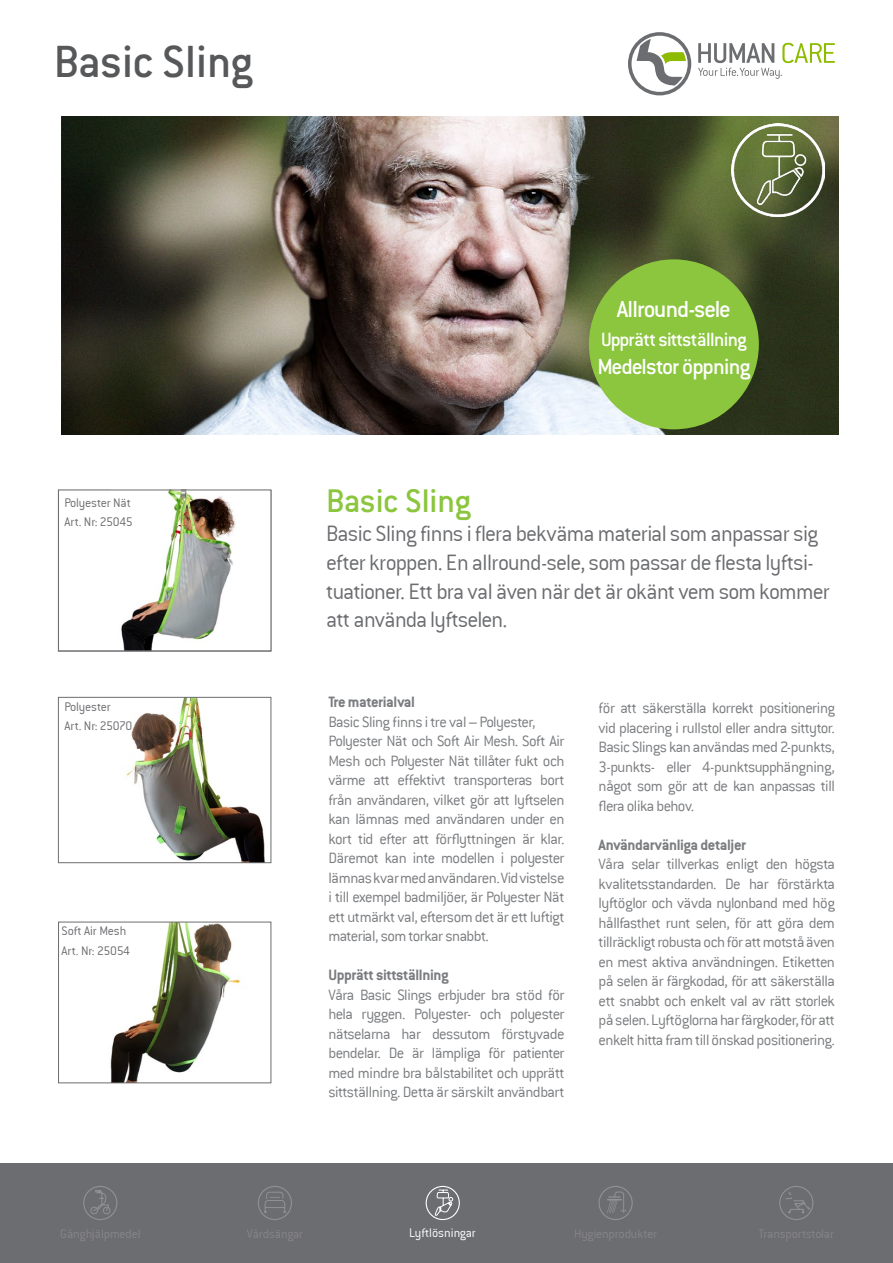
<style>
.page{position:relative;width:893px;height:1263px;background:#fff}
.page>*{position:absolute;margin:0;border:0;box-sizing:border-box;transform-origin:0 0}
.t1{font:49.5px "Conduit ITC Medium";letter-spacing:-.005em;color:#57585a}
.t2{font:36px "Conduit ITC Medium";letter-spacing:-.005em;color:#8bc63e}
.t3{font:25.5px "Conduit ITC Medium";letter-spacing:-.04em;color:#fff}
.t4{font:24px/28.8px "Conduit ITCTT Light";letter-spacing:-.035em;color:#6c6d70}
.t5{font:24px "Conduit ITC Medium";letter-spacing:-.045em;color:#fff}
.t6{font:21px "Conduit ITC Medium";letter-spacing:-.03em;color:#fff}
.t7{font:300 16.5px/19.5px "Conduit ITC";letter-spacing:-.03em;color:#7a7c7f;text-align:justify}
.t8{font:700 16.5px "Conduit ITC";letter-spacing:-.02em;color:#7a7c7f}
.t9{font:13.5px/19.5px "Conduit ITCTT Light";letter-spacing:-.015em;color:#6c6d70}
.t10{font:13.5px "Conduit ITCTT Light";letter-spacing:-.015em;color:#878586}
.t11{font:13.5px "Conduit ITCTT Light";color:#fff}
</style>
<div class="page">
<img style="left:121px;top:492px;width:115px;height:157px">
<div style="left:58px;top:490px;width:213px;height:161px;border:1px solid #6c6d70"></div>
<img style="left:126px;top:699px;width:139px;height:162px">
<div style="left:58px;top:697px;width:213px;height:166px;border:1px solid #6c6d70"></div>
<img style="left:110px;top:924px;width:131px;height:157px">
<div style="left:58px;top:922px;width:213px;height:161px;border:1px solid #6c6d70"></div>
<img style="left:61px;top:116px;width:777px;height:318px">
<svg style="left:628px;top:32px;width:63px;height:63px"></svg>
<svg style="left:698px;top:43px;width:137px;height:36px"></svg>
<div style="left:589px;top:259px;width:170px;height:170px;background:#8bc63e;border-radius:50%"></div>
<img style="left:731px;top:123px;width:93px;height:93px">
<div style="left:0;top:1163px;width:893px;height:100px;background:#6c6d70"></div>
<div style="left:83px;top:1186px;width:34px;height:34px;border:1px solid #909293;border-radius:50%"></div>
<svg style="left:90px;top:1190px;width:21px;height:24px"></svg>
<div style="left:779px;top:1186px;width:34px;height:34px;border:1px solid #909293;border-radius:50%"></div>
<svg style="left:785px;top:1190px;width:26px;height:23px"></svg>
<svg style="left:599px;top:1186px;width:34px;height:34px"></svg>
<div style="left:426px;top:1186px;width:34px;height:34px;border:1px solid #fff;border-radius:50%"></div>
<svg style="left:435px;top:1189px;width:18px;height:27px"></svg>
<div style="left:258px;top:1186px;width:34px;height:34px;border:1px solid #909293;border-radius:50%"></div>
<svg style="left:264px;top:1191px;width:22px;height:22px"></svg>
<h1 class="t1" style="left:54px;top:31px;width:201px">Basic Sling</h1>
<p class="t9" style="left:64px;top:492px;width:70px">Polyester Nät<br>Art. Nr: 25045</p>
<p class="t9" style="left:64px;top:696px;width:69px">Polyester<br>Art. Nr: 25070</p>
<p class="t9" style="left:62px;top:921px;width:70px">Soft Air Mesh<br>Art. Nr: 25054</p>
<h3 class="t3" style="left:617px;top:293px;width:116px">Allround-sele</h3>
<p class="t6" style="left:601px;top:326px;width:147px">Upprätt sittställning</p>
<h3 class="t5" style="left:597px;top:352px;width:155px">Medelstor öppning</h3>
<h2 class="t2" style="left:326px;top:479px;width:146px">Basic Sling</h2>
<h3 class="t4" style="left:326px;top:518px;width:505px">Basic Sling finns i flera bekväma material som anpassar sig efter kroppen. En allround-sele, som passar de flesta lyftsi&shy;tuationer. Ett bra val även när det är okänt vem som kommer att använda lyftselen.</h3>
<p class="t8" style="left:328px;top:692px;width:88px">Tre materialval</p>
<p class="t7" style="left:328px;top:712px;width:238px;text-align:left">Basic Sling finns i tre val – Polyester, Polyester Nät och Soft Air Mesh. Soft Air Mesh och Polyester Nät tillåter fukt och värme att effektivt transporteras bort från användaren, vilket gör att lyftselen kan lämnas med användaren under en kort tid efter att förflyttningen är klar.<br>Däremot kan inte modellen i polyester lämnas kvar med användaren. Vid vistelse i till exempel badmiljöer, är Polyester Nät ett utmärkt val, eftersom det är ett luftigt material, som torkar snabbt.</p>
<p class="t8" style="left:328px;top:965px;width:122px">Upprätt sittställning</p>
<p class="t7" style="left:328px;top:985px;width:238px">Våra Basic Slings erbjuder bra stöd för hela ryggen. Polyester- och polyester nätselarna har dessutom förstyvade bendelar. De är lämpliga för patienter med mindre bra bålstabilitet och upprätt sittställning. Detta är särskilt användbart</p>
<p class="t7" style="left:599px;top:698px;width:238px">för att säkerställa korrekt positionering vid placering i rullstol eller andra sittytor.<br>Basic Slings kan användas med 2-punkts, 3-punkts- eller 4-punktsupphängning, något som gör att de kan anpassas till flera olika behov.</p>
<p class="t8" style="left:599px;top:834px;width:149px">Användarvänliga detaljer</p>
<p class="t7" style="left:599px;top:854px;width:238px">Våra selar tillverkas enligt den högsta kvalitetsstandarden. De har förstärkta lyftöglor och vävda nylonband med hög hållfasthet runt selen, för att göra dem tillräckligt robusta och för att motstå även en mest aktiva användningen. Etiketten på selen är färgkodad, för att säkerställa ett snabbt och enkelt val av rätt storlek på selen. Lyftöglorna har färgkoder, för att enkelt hitta fram till önskad positionering.</p>
<p class="t10" style="left:60px;top:1226px;width:82px">Gånghjälpmedel</p>
<p class="t10" style="left:247px;top:1226px;width:58px">Vårdsängar</p>
<p class="t11" style="left:409px;top:1225px;width:68px">Lyftlösningar</p>
<p class="t10" style="left:574px;top:1226px;width:85px">Hygienprodukter</p>
<p class="t10" style="left:759px;top:1226px;width:77px">Transportstolar</p>
</div>
